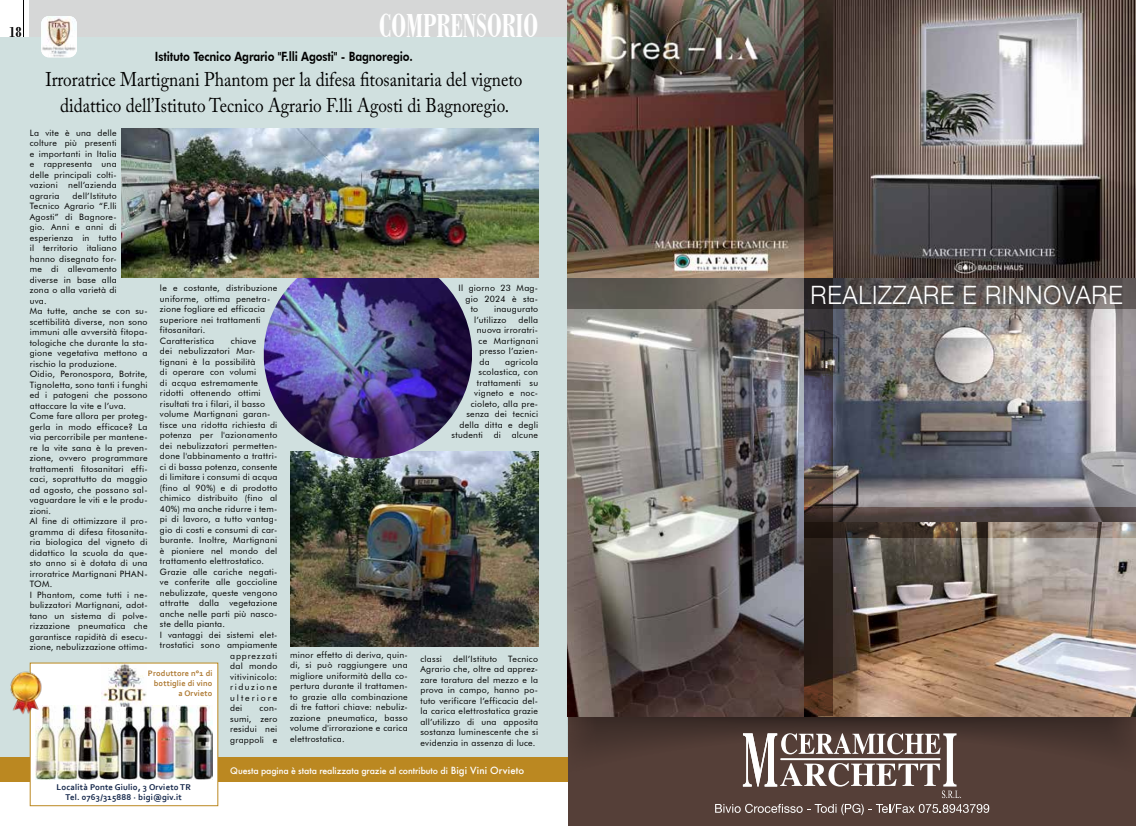
<style>
.page{position:relative;width:1136px;height:826px;background:#fff}
.page>*{position:absolute;margin:0;border:0;box-sizing:border-box;transform-origin:0 0}
.t1{font:700 condensed 35px "Bodoni BT";color:#fff;scale:.77 1}
.t2{font:300 25.29px "Helvetica Neue";letter-spacing:.03em;color:#fff;scale:.95 1}
.t3{font:19.78px/25.4px "Adobe Caslon Pro";color:#000;text-align:center;scale:.87 1}
.t4{font:700 condensed 15.75px "Bodoni BT";color:#000}
.t5{font:800 12.78px "Futura BT";letter-spacing:-.01em;color:#000;scale:.87 1}
.t6{font:8.75px/10.5px "Futura BT";letter-spacing:.03em;color:#000;text-align:justify}
.t7{font:500 8.75px "Futura";letter-spacing:-.005em;color:#fff}
.t8{font:700 8.75px/10.5px "Corbel";letter-spacing:.02em;color:#112448;text-align:center}
.t9{font:8.75px "Futura BT";letter-spacing:.05em;color:#000}
.t10{font:8.75px "Futura BT";letter-spacing:.095em;color:#000}
.t11{font:8.75px "Futura BT";letter-spacing:.17em;color:#000}
.t12{font:8.75px "Futura BT";letter-spacing:.225em;color:#000}
.t13{font:700 8.31px/10px "Corbel";letter-spacing:.02em;color:#ae7931;text-align:right}
.s1{font-size:9.62px}
</style>
<div class="page">
<hr style="left:23px;top:0;width:1px;height:37px;background:#000">
<div style="left:30px;top:0;width:1076px;height:37px;background:#d6d7d7"></div>
<div style="left:0;top:37px;width:568px;height:733px;background:#d0e0df"></div>
<img style="left:41px;top:16px;width:36px;height:41px">
<div style="left:0;top:758px;width:568px;height:24px;background:#bb8821"></div>
<div style="left:30px;top:663px;width:188px;height:143px;background:#fff"></div>
<img style="left:35px;top:706px;width:178px;height:74px">
<div style="left:30px;top:663px;width:188px;height:143px;border:1px solid #bb8821"></div>
<img style="left:102px;top:663px;width:44px;height:43px">
<img style="left:10px;top:671px;width:33px;height:44px">
<img style="left:290px;top:452px;width:248px;height:194px">
<img style="left:258px;top:277px;width:219px;height:187px">
<img style="left:122px;top:129px;width:416px;height:148px">
<div style="left:568px;top:0;width:568px;height:826px;background:#553f38"></div>
<img style="left:833px;top:0;width:303px;height:278px">
<img style="left:568px;top:0;width:236px;height:278px">
<svg style="left:568px;top:716px;width:568px;height:88px"></svg>
<img style="left:568px;top:309px;width:568px;height:407px">
<svg style="left:715px;top:804px;width:274px;height:11px"></svg>
<svg style="left:743px;top:733px;width:218px;height:65px"></svg>
<svg style="left:833px;top:507px;width:303px;height:31px"></svg>
<svg style="left:804px;top:0;width:29px;height:716px;background:#41322d"></svg>
<svg style="left:568px;top:278px;width:568px;height:31px;background:#5b5652"></svg>
<h3 class="t4" style="left:9px;top:22px;width:14px">18</h3>
<h1 class="t1" style="left:379px;top:5px;width:208px">COMPRENSORIO</h1>
<h3 class="t5" style="left:155px;top:49px;width:298px">Istituto Tecnico Agrario "F.lli Agosti" - Bagnoregio.</h3>
<h3 class="t3" style="left:45px;top:67px;width:550px">Irroratrice Martignani Phantom per la difesa fitosanitaria del vigneto didattico dell’Istituto Tecnico Agrario F.lli Agosti di Bagnoregio.</h3>
<p class="t6" style="left:30px;top:127px;width:89px">La vite è una delle colture più presenti e importanti in Italia e rappresenta una delle principali colti&shy;vazioni nell’azienda agraria</p>
<p class="t6" style="left:30px;top:190px;width:119px;text-align:left;text-indent:43px">dell’Istituto<br>Tecnico Agrario “F.lli<br>Agosti” di Bagnore-<br>gio. Anni e anni di esperienza in tutto<br>il territorio italiano<br>hanno disegnato for-<br>me di allevamento<br>diverse in base alla<br>zona o alla varietà di<br>uva.<br>Ma tutte, anche se con su&shy;scettibilità diverse, non sono immuni alle avversità fitopa&shy;tologiche che durante la sta&shy;gione vegetativa mettono a rischio la produzione.<br>Oidio, Peronospora, Botrite,<br>Tignoletta, sono tanti i funghi ed i patogeni che possono attaccare la vite e l’uva.<br>Come fare allora per proteg&shy;gerla in modo efficace? La via percorribile per mantene&shy;re la vite sana è la preven&shy;zione, ovvero programmare trattamenti fitosanitari effi&shy;caci, soprattutto da maggio ad agosto, che possano sal&shy;vaguardare le viti e le produ&shy;zioni.<br>Al fine di ottimizzare il pro&shy;gramma di difesa fitosanita&shy;ria biologica del vigneto di didattico la scuola da que&shy;sto anno si è dotata di una irroratrice Martignani PHAN-<br>TOM.<br>I Phantom, come tutti i ne&shy;bulizzatori Martignani, adot&shy;tano un sistema di polve&shy;rizzazione pneumatica che garantisce rapidità di esecu&shy;zione, nebulizzazione ottima-</p>
<p class="t6" style="left:160px;top:283px;width:119px;text-align:left">le e costante, distribuzione uniforme, ottima penetra&shy;zione fogliare ed efficacia superiore nei trattamenti fitosanitari.<br>Caratteristica</p>
<p class="t6" style="left:458px;top:283px;width:81px">Il giorno 23 Mag-</p>
<p class="t6" style="left:465px;top:293px;width:74px">gio 2024 è sta-</p>
<p class="t6" style="left:471px;top:304px;width:9px">to</p>
<p class="t6" style="left:474px;top:304px;width:65px;text-indent:20px">inaugurato l’utilizzo</p>
<p class="t6" style="left:477px;top:314px;width:63px;text-indent:42px">della nuova irroratri&shy;ce Martignani presso l’azien&shy;da</p>
<p class="t6" style="left:231px;top:335px;width:27px">chiave</p>
<p class="t6" style="left:160px;top:346px;width:97px">dei nebulizzatori Mar-</p>
<p class="t6" style="left:160px;top:356px;width:97px">tignani è la possibilità</p>
<p class="t6" style="left:160px;top:367px;width:98px">di operare con volumi</p>
<p class="t6" style="left:160px;top:377px;width:100px">di acqua estremamente</p>
<p class="t6" style="left:160px;top:388px;width:102px">ridotti ottenendo ottimi</p>
<p class="t6" style="left:160px;top:398px;width:107px">risultati tra i filari, il basso</p>
<p class="t6" style="left:160px;top:409px;width:112px">volume Martignani garan-</p>
<p class="t6" style="left:160px;top:419px;width:119px">tisce una ridotta richiesta di</p>
<p class="t6" style="left:160px;top:430px;width:119px">potenza per l'azionamento</p>
<p class="t6" style="left:160px;top:440px;width:119px">dei nebulizzatori permetten-</p>
<p class="t6" style="left:160px;top:451px;width:119px">done l'abbinamento a trattri-</p>
<p class="t6" style="left:160px;top:461px;width:119px">ci di bassa potenza, consente</p>
<p class="t6" style="left:160px;top:472px;width:119px">di limitare i consumi di acqua</p>
<p class="t6" style="left:160px;top:482px;width:119px">(fino al 90%) e di prodotto</p>
<p class="t6" style="left:160px;top:493px;width:119px">chimico distribuito (fino al</p>
<p class="t6" style="left:160px;top:503px;width:119px">40%) ma anche ridurre i tem-</p>
<p class="t6" style="left:160px;top:514px;width:119px">pi di lavoro, a tutto vantag-</p>
<p class="t6" style="left:160px;top:524px;width:119px">gio di costi e consumi di car-</p>
<p class="t6" style="left:160px;top:535px;width:119px">burante. Inoltre, Martignani</p>
<p class="t6" style="left:160px;top:545px;width:119px">è pioniere nel mondo del</p>
<p class="t6" style="left:160px;top:556px;width:106px">trattamento elettrostatico.</p>
<p class="t6" style="left:160px;top:566px;width:119px">Grazie alle cariche negati-</p>
<p class="t6" style="left:160px;top:577px;width:119px">ve conferite alle goccioline</p>
<p class="t6" style="left:160px;top:587px;width:119px">nebulizzate, queste vengono</p>
<p class="t6" style="left:160px;top:598px;width:119px">attratte dalla vegetazione</p>
<p class="t6" style="left:160px;top:608px;width:119px">anche nelle parti più nasco-</p>
<p class="t6" style="left:160px;top:619px;width:66px">ste della pianta.</p>
<p class="t6" style="left:160px;top:629px;width:119px">I vantaggi dei sistemi elet-</p>
<p class="t6" style="left:160px;top:640px;width:119px">trostatici sono ampiamente</p>
<p class="t10" style="left:230px;top:650px;width:49px">apprezzati</p>
<p class="t6" style="left:230px;top:661px;width:49px">dal mondo</p>
<p class="t9" style="left:230px;top:671px;width:49px">vitivinicolo:</p>
<p class="t11" style="left:230px;top:682px;width:49px">riduzione</p>
<p class="t12" style="left:230px;top:692px;width:49px">ulteriore</p>
<p class="t6" style="left:230px;top:703px;width:14px">dei</p>
<p class="t6" style="left:451px;top:356px;width:88px;text-align:right">agricola<br>scolastica, con trattamenti su vigneto e noc&shy;cioleto, alla pre&shy;senza dei tecnici della ditta e degli studenti di alcune</p>
<p class="t6" style="left:290px;top:649px;width:119px">minor effetto di deriva, quin&shy;di, si può raggiungere una migliore uniformità della co&shy;pertura durante il trattamen&shy;to grazie alla combinazione di tre fattori chiave: nebuliz&shy;zazione pneumatica, basso volume d'irrorazione e carica elettrostatica.</p>
<p class="t6" style="left:420px;top:653px;width:23px">classi</p>
<p class="t6" style="left:453px;top:653px;width:46px">dell’Istituto</p>
<p class="t6" style="left:420px;top:653px;width:119px;text-indent:88px">Tecnico Agrario che, oltre ad apprez&shy;zare taratura del mezzo e la prova in campo, hanno po&shy;tuto verificare l’efficacia del&shy;la carica elettrostatica grazie all’utilizzo di una apposita sostanza luminescente che si evidenzia in assenza di luce.</p>
<p class="t13" style="left:148px;top:668px;width:66px">Produttore n°1 di bottiglie di vino a Orvieto</p>
<p class="t6" style="left:230px;top:703px;width:49px;text-indent:29px">con&shy;sumi, zero residui nei grappoli e</p>
<p class="t8" style="left:57px;top:781px;width:136px">Località Ponte Giulio, 3 Orvieto TR<br>Tel. 0763/315888 · bigi@giv.it</p>
<p class="t7" style="left:230px;top:764px;width:296px">Questa pagina è stata realizzata grazie al contributo di <span class="s1">Bigi Vini Orvieto</span></p>
<h2 class="t2" style="left:811px;top:274px;width:330px">REALIZZARE E RINNOVARE</h2>
</div>
